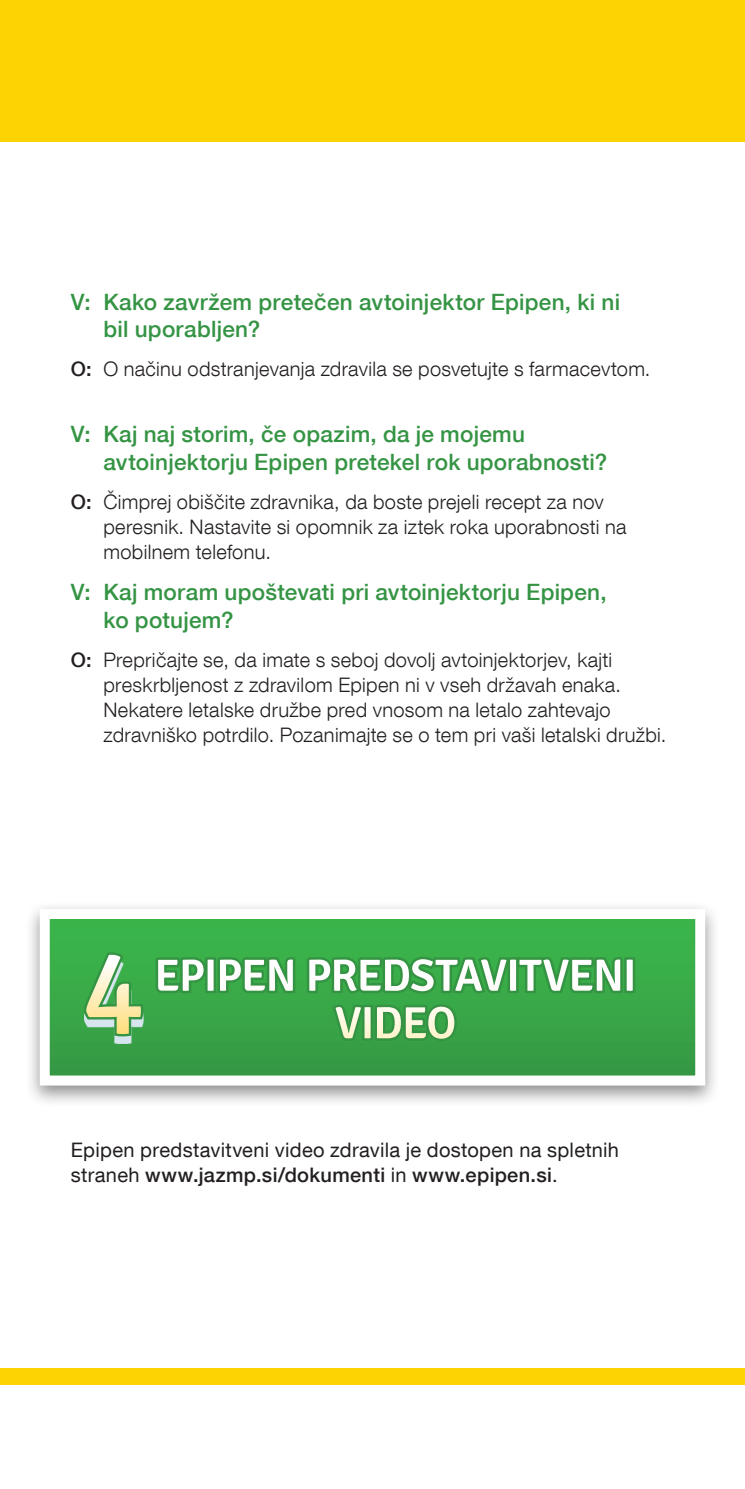
<style>
.page{position:relative;width:745px;height:1489px;background:#fff}
.page>*{position:absolute;margin:0;border:0;box-sizing:border-box;transform-origin:0 0}
.t1{font:120px "Signika";color:#fff}
.t2{font:600 45px "Signika";letter-spacing:-.025em;color:#fff}
.t3{font:500 22.5px/27.5px "Helvetica Neue LT Com";letter-spacing:.01em;color:#359444}
.t4{font:300 20px/25px "Helvetica Neue LT Com";letter-spacing:.015em;color:#231f20}
.t5{font:20px/25px "Helvetica Neue LT Com";letter-spacing:.015em;color:#231f20}
.s1{font-weight:500}
</style>
<div class="page">
<div style="left:0;top:0;width:744px;height:142px;background:#fed304"></div>
<div style="left:0;top:1368px;width:744px;height:16px;background:#fed304"></div>
<div style="left:25px;top:901px;width:695px;height:207px;background:#231f20;opacity:.5"></div>
<div style="left:45px;top:914px;width:654px;height:166px;background:linear-gradient(to bottom,#3bb94b,#369945)"></div>
<div style="left:40px;top:909px;width:664px;height:176px;border:10px solid #fff"></div>
<svg style="left:153px;top:952px;width:145px;height:43px;background:#369d45"></svg>
<svg style="left:304px;top:952px;width:333px;height:132px;background:#43a451"></svg>
<svg style="left:84px;top:1038px;width:59px;height:5px"></svg>
<svg style="left:81px;top:949px;width:65px;height:89px;background:#5db26e"></svg>
<p class="t3" style="left:103px;top:287px;width:518px;text-indent:-32px">V: Kako zavržem pretečen avtoinjektor Epipen, ki ni bil uporabljen?</p>
<p class="t4" style="left:71px;top:356px;width:580px"><span class="s1">O:</span> O načinu odstranjevanja zdravila se posvetujte s farmacevtom.</p>
<p class="t3" style="left:103px;top:420px;width:505px;text-indent:-32px">V: Kaj naj storim, če opazim, da je mojemu avtoinjektorju Epipen pretekel rok uporabnosti?</p>
<p class="t4" style="left:103px;top:488px;width:524px;text-indent:-32px"><span class="s1">O:</span> Čimprej obiščite zdravnika, da boste prejeli recept za nov peresnik. Nastavite si opomnik za iztek roka uporabnosti na mobilnem telefonu.</p>
<p class="t3" style="left:103px;top:578px;width:504px;text-indent:-32px">V: Kaj moram upoštevati pri avtoinjektorju Epipen, ko potujem?</p>
<p class="t4" style="left:103px;top:647px;width:564px;text-indent:-32px"><span class="s1">O:</span> Prepričajte se, da imate s seboj dovolj avtoinjektorjev, kajti preskrbljenost z zdravilom Epipen ni v vseh državah enaka.<br>Nekatere letalske družbe pred vnosom na letalo zahtevajo zdravniško potrdilo. Pozanimajte se o tem pri vaši letalski družbi.</p>
<h1 class="t1" style="left:81px;top:925px;width:65px">4</h1>
<h2 class="t2" style="left:154px;top:949px;width:483px">EPIPEN PREDSTAVITVENI</h2>
<h2 class="t2" style="left:335px;top:996px;width:123px">VIDEO</h2>
<p class="t5" style="left:71px;top:1136px;width:549px">Epipen predstavitveni video zdravila je dostopen na spletnih straneh <span class="s1">www.jazmp.si/dokumenti</span> in <span class="s1">www.epipen.si</span>.</p>
</div>
